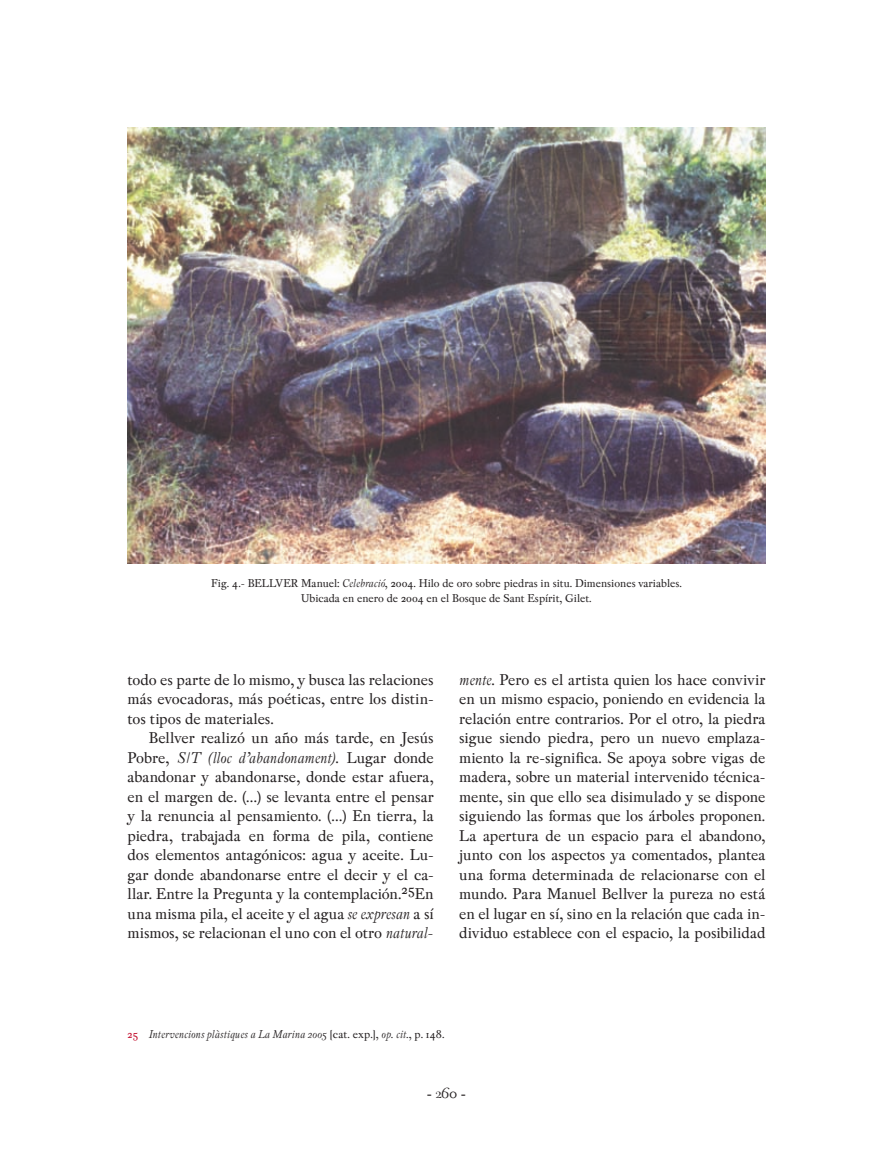
<style>
.page{position:relative;width:893px;height:1170px;background:#fff}
.page>*{position:absolute;margin:0;border:0;box-sizing:border-box;transform-origin:0 0}
.t1{font:18px "Peleguer";color:#231f20}
.t2{font:16.5px/19.5px "Pradell";color:#231f20;text-align:justify}
.t3{font:12px/15px "Pradell";color:#231f20;text-align:center}
.t4{font:italic 12px "Pradell";letter-spacing:.01em;color:#231f20}
.s1{font-style:italic}
.s2{font-style:normal;color:#c3102f}
.s3{font-style:normal}
</style>
<div class="page">
<img style="left:128px;top:128px;width:637px;height:435px">
<p class="t3" style="left:211px;top:576px;width:472px">Fig. 4.- BELLVER Manuel: <span class="s1">Celebració</span>, 2004. Hilo de oro sobre piedras in situ. Dimensiones variables.<br>Ubicada en enero de 2004 en el Bosque de Sant Espírit, Gilet.</p>
<p class="t2" style="left:128px;top:669px;width:308px">todo es parte de lo mismo, y busca las relaciones más evocadoras, más poéticas, entre los distin&shy;tos tipos de materiales.</p>
<p class="t2" style="left:128px;top:728px;width:308px;text-indent:21px">Bellver realizó un año más tarde, en Jesús Pobre, <span class="s1">S/T (lloc d’abandonament)</span>. Lugar donde abandonar y abandonarse, donde estar afuera, en el margen de. (…) se levanta entre el pensar y la renuncia al pensamiento. (…) En tierra, la piedra, trabajada en forma de pila, contiene dos elementos antagónicos: agua y aceite. Lu&shy;gar donde abandonarse entre el decir y el ca&shy;llar. Entre la Pregunta y la contemplación.<sup>25</sup>En una misma pila, el aceite y el agua <span class="s1">se expresan</span> a sí mismos, se relacionan el uno con el otro <span class="s1">natural-</span></p>
<p class="t2" style="left:459px;top:669px;width:308px"><span class="s1">mente</span>. Pero es el artista quien los hace convivir en un mismo espacio, poniendo en evidencia la relación entre contrarios. Por el otro, la piedra sigue siendo piedra, pero un nuevo emplaza&shy;miento la re-significa. Se apoya sobre vigas de madera, sobre un material intervenido técnica&shy;mente, sin que ello sea disimulado y se dispone siguiendo las formas que los árboles proponen.<br>La apertura de un espacio para el abandono, junto con los aspectos ya comentados, plantea una forma determinada de relacionarse con el mundo. Para Manuel Bellver la pureza no está en el lugar en sí, sino en la relación que cada in&shy;dividuo establece con el espacio, la posibilidad</p>
<p class="t4" style="left:128px;top:1026px;width:319px"><span class="s2">25</span> Intervencions plàstiques a La Marina 2005 <span class="s3">[cat. exp.],</span> op. cit.<span class="s3">, p. 148.</span></p>
<p class="t1" style="left:427px;top:1083px;width:41px">- 260 -</p>
</div>
